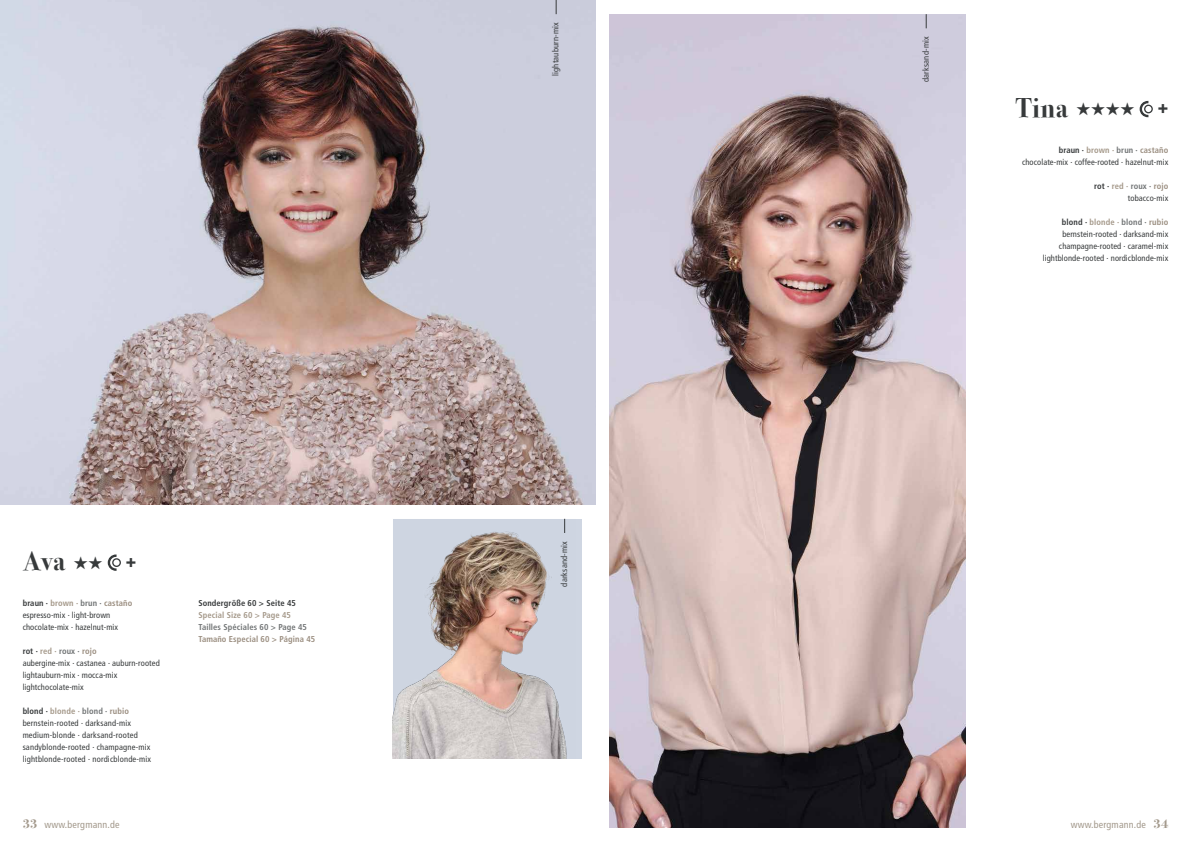
<style>
.page{position:relative;width:1191px;height:842px;background:#fff}
.page>*{position:absolute;margin:0;border:0;box-sizing:border-box;transform-origin:0 0}
.t1{font:700 27px "Bodoni Svty Two ITCTT";letter-spacing:.02em;color:#373a3b}
.t2{font:700 18px "Arial";color:#373a3b}
.t3{font:condensed 10px "Frutiger";letter-spacing:.02em;color:#a3998c}
.t4{font:condensed 8.5px/12px "Frutiger";letter-spacing:.01em;color:#373a3b}
.t5{font:700 condensed 8.5px "Frutiger";letter-spacing:.01em;color:#717475}
.t6{font:700 condensed 8.5px "Frutiger";letter-spacing:.01em;color:#9a8d7f}
.t7{font:700 condensed 8.5px "Frutiger";letter-spacing:.01em;color:#373a3b}
.t8{font:700 condensed 8.5px "Frutiger";letter-spacing:.01em;color:#a49889}
.s1{font-weight:700}
.s2{font-weight:700;color:#a49889}
.s3{font-weight:700;color:#717475}
.s4{font-weight:700;color:#9a8d7f}
.s5{font-family:"Bodoni Svty Two ITCTT";font-weight:700;font-stretch:normal;font-size:13px}
</style>
<div class="page">
<img style="left:0;top:0;width:595px;height:505px">
<img style="left:609px;top:14px;width:356px;height:814px">
<div style="left:112px;top:558px;width:9px;height:9px;border:1px solid #373a3b;border-radius:50%"></div>
<div style="left:1144px;top:105px;width:8px;height:8px;border:1px solid #373a3b;border-radius:50%"></div>
<div style="left:393px;top:519px;width:188px;height:239px;background:#cfd6e2"></div>
<img style="left:393px;top:519px;width:174px;height:239px">
<svg style="left:564px;top:519px;width:1px;height:14px"></svg>
<svg style="left:926px;top:14px;width:1px;height:14px"></svg>
<svg style="left:556px;top:0;width:1px;height:14px"></svg>
<h1 class="t1" style="left:23px;top:539px;width:82px">Ava ★★</h1>
<h2 class="t2" style="left:126px;top:550px;width:12px">+</h2>
<p class="t4" style="left:23px;top:597px;width:111px"><span class="s1">braun ·</span> <span class="s2">brown ·</span> <span class="s3">brun ·</span> <span class="s4">castaño </span>espresso-mix · light-brown chocolate-mix · hazelnut-mix</p>
<p class="t4" style="left:23px;top:645px;width:139px"><span class="s1">rot ·</span> <span class="s2">red ·</span> <span class="s3">roux ·</span> <span class="s4">rojo<br></span>aubergine-mix · castanea · auburn-rooted lightauburn-mix · mocca-mix lightchocolate-mix</p>
<p class="t4" style="left:23px;top:705px;width:130px"><span class="s1">blond ·</span> <span class="s2">blonde ·</span> <span class="s3">blond ·</span> <span class="s4">rubio </span>bernstein-rooted · darksand-mix medium-blonde · darksand-rooted sandyblonde-rooted · champagne-mix lightblonde-rooted · nordicblonde-mix</p>
<p class="t7" style="left:198px;top:598px;width:99px">Sondergröße 60 &gt; Seite 45</p>
<p class="t8" style="left:198px;top:610px;width:94px">Special Size 60 &gt; Page 45</p>
<p class="t5" style="left:198px;top:622px;width:110px">Tailles Spéciales 60 &gt; Page 45</p>
<p class="t6" style="left:198px;top:634px;width:118px">Tamaño Especial 60 &gt; Página 45</p>
<p class="t4" style="left:550px;top:76px;width:55px;rotate:-90deg">lightauburn-mix</p>
<p class="t4" style="left:558px;top:587px;width:47px;rotate:-90deg">darksand-mix</p>
<p class="t4" style="left:919px;top:82px;width:47px;rotate:-90deg">darksand-mix</p>
<h1 class="t1" style="left:1015px;top:85px;width:120px">Tina ★★★★</h1>
<h2 class="t2" style="left:1157px;top:97px;width:12px">+</h2>
<p class="t4" style="left:1022px;top:144px;width:148px;text-align:right"><span class="s1">braun ·</span> <span class="s2">brown ·</span> <span class="s3">brun ·</span> <span class="s4">castaño </span>chocolate-mix · coffee-rooted · hazelnut-mix</p>
<p class="t4" style="left:1094px;top:180px;width:75px;text-align:right"><span class="s1">rot ·</span> <span class="s2">red ·</span> <span class="s3">roux ·</span> <span class="s4">rojo </span>tobacco-mix</p>
<p class="t4" style="left:1042px;top:216px;width:127px;text-align:right"><span class="s1">blond ·</span> <span class="s2">blonde ·</span> <span class="s3">blond ·</span> <span class="s4">rubio </span>bernstein-rooted · darksand-mix champagne-rooted · caramel-mix lightblonde-rooted · nordicblonde-mix</p>
<p class="t3" style="left:23px;top:818px;width:98px"><span class="s5">33</span> www.bergmann.de</p>
<p class="t3" style="left:1070px;top:818px;width:99px">www.bergmann.de <span class="s5">34</span></p>
</div>
